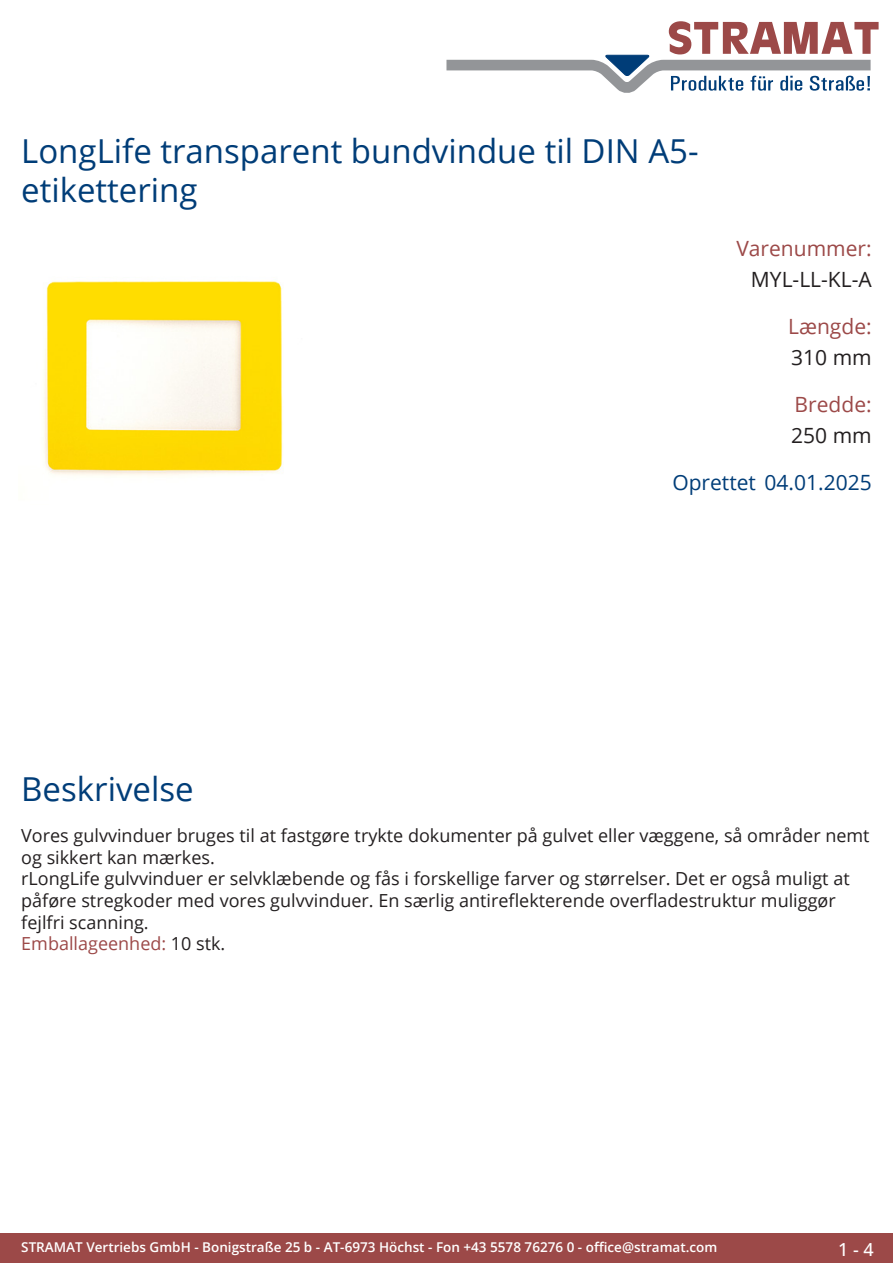
<style>
.page{position:relative;width:893px;height:1263px;background:#fff}
.page>*{position:absolute;margin:0;border:0;box-sizing:border-box;transform-origin:0 0}
.Produkttitel{font:33px/39.6px "Open Sans";color:#003d78}
.TechDaten_Überschrif{font:21px "Open Sans";color:#9c4948}
.TechDaten_Inhalt{font:21px "Open Sans";color:#231f20}
.Erstellungsdatum{font:21px "Open Sans";color:#003d78}
.Beschreibung_Text{font:18px/21.6px "Open Sans";color:#231f20}
.t1{font:500 18px "Open Sans";color:#fff}
.t2{font:600 13.5px "Open Sans";color:#fff}
.s1{color:#9c4948}
</style>
<div class="page">
<div style="left:0;top:1233px;width:893px;height:30px;background:#9c4948"></div>
<svg style="left:446px;top:21px;width:433px;height:72px"></svg>
<img style="left:43px;top:281px;width:240px;height:195px">
<p class="Produkttitel" style="left:21px;top:130px;width:679px">LongLife transparent bundvindue til DIN A5- etikettering</p>
<p class="TechDaten_Überschrif" style="left:736px;top:234px;width:137px">Varenummer:</p>
<p class="TechDaten_Inhalt" style="left:751px;top:265px;width:122px">MYL-LL-KL-A</p>
<p class="TechDaten_Überschrif" style="left:788px;top:312px;width:85px">Længde:</p>
<p class="TechDaten_Inhalt" style="left:791px;top:343px;width:82px">310 mm</p>
<p class="TechDaten_Überschrif" style="left:795px;top:390px;width:79px">Bredde:</p>
<p class="TechDaten_Inhalt" style="left:791px;top:421px;width:82px">250 mm</p>
<p class="Erstellungsdatum" style="left:672px;top:468px;width:201px">Oprettet 04.01.2025</p>
<p class="Produkttitel" style="left:21px;top:768px;width:174px">Beskrivelse</p>
<p class="Beschreibung_Text" style="left:21px;top:824px;width:850px">Vores gulvvinduer bruges til at fastgøre trykte dokumenter på gulvet eller væggene, så områder nemt og sikkert kan mærkes.<br>rLongLife gulvvinduer er selvklæbende og fås i forskellige farver og størrelser. Det er også muligt at påføre stregkoder med vores gulvvinduer. En særlig antireflekterende overfladestruktur muliggør fejlfri scanning.<br><span class="s1">Emballageenhed:</span> 10 stk.</p>
<p class="t2" style="left:21px;top:1238px;width:698px">STRAMAT Vertriebs GmbH - Bonigstraße 25 b - AT-6973 Höchst - Fon +43 5578 76276 0 - office@stramat.com</p>
<p class="t1" style="left:838px;top:1237px;width:37px">1 - 4</p>
</div>
